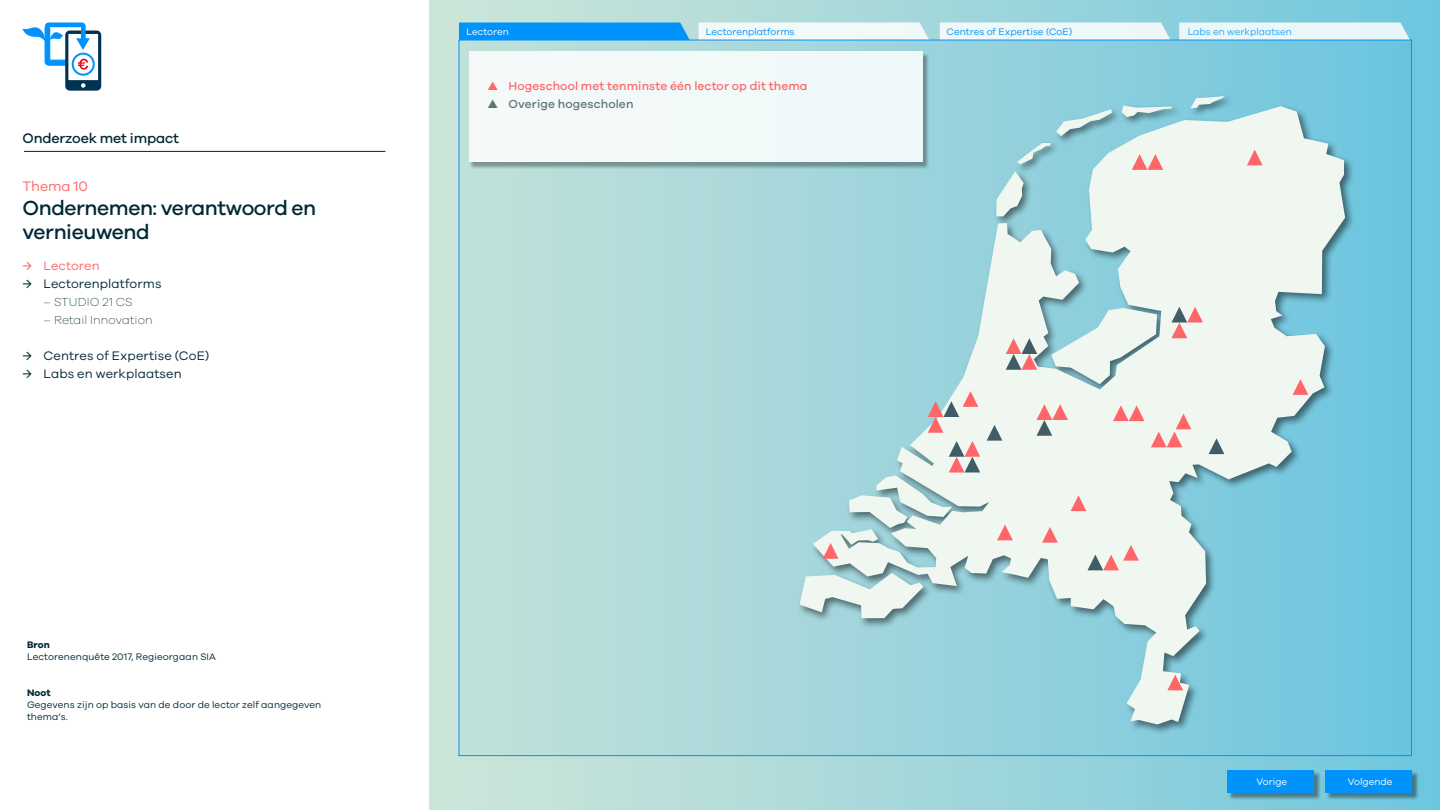
<style>
.page{position:relative;width:1440px;height:810px;background:#fff}
.page>*{position:absolute;margin:0;border:0;box-sizing:border-box;transform-origin:0 0}
.t1{font:500 21px/24px "Galano Grotesque";letter-spacing:-.02em;color:#002835}
.t2{font:500 14.25px "Galano Grotesque";letter-spacing:-.01em;color:#002835}
.t3{font:14.25px "Galano Grotesque";letter-spacing:-.01em;color:#ff6668}
.t4{font:12.75px "Galano Grotesque";letter-spacing:.01em;color:#002835}
.t5{font:12.75px "Galano Grotesque";letter-spacing:.01em;color:#ff6668}
.t6{font:500 12px "Galano Grotesque";letter-spacing:.01em;color:#ff6668}
.t7{font:200 12px "Galano Grotesque";letter-spacing:.01em;color:#002835}
.t8{font:500 12px "Galano Grotesque";letter-spacing:.01em;color:#5d747b}
.t9{font:9.75px/12px "Galano Grotesque";letter-spacing:.01em;color:#002835}
.t10{font:9.75px "Galano Grotesque";color:#0093fc}
.t11{font:9.75px "Galano Grotesque";color:#fff}
.t12{font:700 9.75px "Galano Grotesque";letter-spacing:.01em;color:#002835}
</style>
<div class="page">
<div style="left:429px;top:0;width:1011px;height:810px;background:linear-gradient(to right,#d0e6d8,#70c6de)"></div>
<hr style="left:24px;top:151px;width:362px;height:1px;background:#002835">
<div style="left:459px;top:40px;width:953px;height:716px;background:linear-gradient(to right,#c4e1d9,#6dc5df)"></div>
<div style="left:797px;top:93px;width:558px;height:642px;background:#000;opacity:.5"></div>
<svg style="left:1190px;top:96px;width:35px;height:10px"></svg>
<svg style="left:1122px;top:105px;width:50px;height:1px"></svg>
<svg style="left:813px;top:106px;width:532px;height:618px"></svg>
<svg style="left:1051px;top:308px;width:106px;height:76px"></svg>
<svg style="left:799px;top:573px;width:124px;height:45px"></svg>
<svg style="left:459px;top:22px;width:231px;height:18px;background:#0996fa"></svg>
<svg style="left:698px;top:22px;width:231px;height:18px"></svg>
<svg style="left:940px;top:22px;width:231px;height:18px"></svg>
<svg style="left:1179px;top:22px;width:231px;height:18px;background:#def1f7"></svg>
<div style="left:1228px;top:771px;width:93px;height:29px;background:#000;opacity:.4"></div>
<div style="left:1227px;top:770px;width:87px;height:23px;background:#0093fc"></div>
<div style="left:1326px;top:771px;width:93px;height:29px;background:#000;opacity:.4"></div>
<div style="left:1325px;top:770px;width:87px;height:23px;background:#0093fc"></div>
<svg style="left:22px;top:22px;width:79px;height:69px"></svg>
<div style="left:469px;top:52px;width:461px;height:117px;background:#000;opacity:.4"></div>
<div style="left:469px;top:52px;width:453px;height:110px;background:#f2f9f9"></div>
<svg style="left:1247px;top:150px;width:16px;height:15px"></svg>
<svg style="left:823px;top:543px;width:15px;height:16px"></svg>
<svg style="left:1042px;top:527px;width:16px;height:16px"></svg>
<svg style="left:1071px;top:495px;width:15px;height:16px"></svg>
<svg style="left:1132px;top:154px;width:31px;height:16px"></svg>
<svg style="left:1113px;top:405px;width:31px;height:16px"></svg>
<svg style="left:1167px;top:675px;width:16px;height:15px"></svg>
<svg style="left:1293px;top:379px;width:15px;height:16px"></svg>
<svg style="left:1151px;top:414px;width:40px;height:33px"></svg>
<svg style="left:997px;top:525px;width:16px;height:15px"></svg>
<svg style="left:1172px;top:307px;width:31px;height:31px"></svg>
<svg style="left:1088px;top:545px;width:51px;height:25px"></svg>
<svg style="left:1036px;top:404px;width:32px;height:32px"></svg>
<svg style="left:987px;top:425px;width:15px;height:16px"></svg>
<svg style="left:1006px;top:338px;width:31px;height:32px"></svg>
<svg style="left:1209px;top:438px;width:15px;height:16px"></svg>
<svg style="left:928px;top:391px;width:50px;height:42px"></svg>
<svg style="left:849px;top:441px;width:131px;height:87px"></svg>
<h2 class="t2" style="left:22px;top:130px;width:158px">Onderzoek met impact</h2>
<h2 class="t3" style="left:22px;top:178px;width:67px">Thema 10</h2>
<h1 class="t1" style="left:22px;top:196px;width:295px">Ondernemen: verantwoord en vernieuwend</h1>
<h3 class="t5" style="left:22px;top:258px;width:79px">→ Lectoren</h3>
<h3 class="t4" style="left:22px;top:276px;width:141px">→ Lectorenplatforms</h3>
<p class="t7" style="left:44px;top:295px;width:91px">– STUDIO 21 CS</p>
<p class="t7" style="left:44px;top:313px;width:111px">– Retail Innovation</p>
<h3 class="t4" style="left:22px;top:348px;width:188px">→ Centres of Expertise (CoE)</h3>
<h3 class="t4" style="left:22px;top:366px;width:161px">→ Labs en werkplaatsen</h3>
<p class="t12" style="left:27px;top:639px;width:24px">Bron</p>
<p class="t9" style="left:27px;top:650px;width:190px">Lectorenenquête 2017, Regieorgaan SIA</p>
<p class="t12" style="left:27px;top:687px;width:25px">Noot</p>
<p class="t9" style="left:27px;top:698px;width:296px">Gegevens zijn op basis van de door de lector zelf aangegeven thema’s.</p>
<p class="t11" style="left:467px;top:25px;width:44px">Lectoren</p>
<p class="t10" style="left:706px;top:25px;width:90px">Lectorenplatforms</p>
<p class="t10" style="left:947px;top:25px;width:127px">Centres of Expertise (CoE)</p>
<p class="t10" style="left:1187px;top:25px;width:106px">Labs en werkplaatsen</p>
<p class="t6" style="left:488px;top:79px;width:322px">▲ Hogeschool met tenminste één lector op dit thema</p>
<p class="t8" style="left:488px;top:97px;width:147px">▲ Overige hogescholen</p>
<p class="t11" style="left:1257px;top:775px;width:32px">Vorige</p>
<p class="t11" style="left:1348px;top:775px;width:46px">Volgende</p>
</div>
